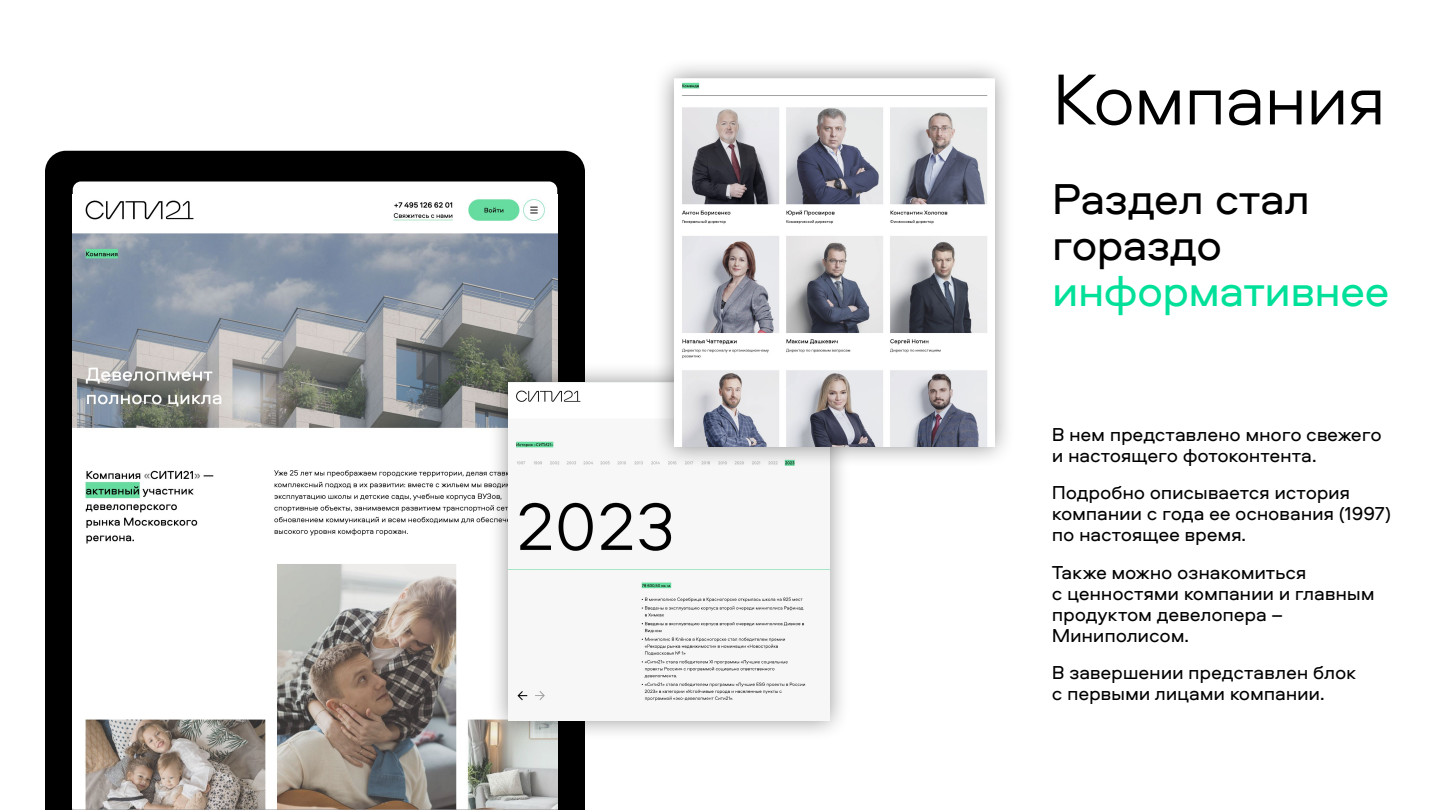
<style>
.page{position:relative;width:1440px;height:810px;background:#fff}
.page>*{position:absolute;margin:0;border:0;box-sizing:border-box;transform-origin:0 0}
.t1{font:300 75px "Aeroport";letter-spacing:-.03em;color:#000}
.t2{font:45px/45.8px "Aeroport";letter-spacing:-.025em;color:#000}
.t3{font:45px "Aeroport";letter-spacing:-.025em;color:#00e099}
.t4{font:19.5px/21px "Aeroport";letter-spacing:-.015em;color:#000}
</style>
<div class="page">
<svg style="left:45px;top:151px;width:540px;height:659px;fill:#000"></svg>
<img style="left:73px;top:194px;width:484px;height:616px">
<div style="left:488px;top:361px;width:362px;height:381px;background:#000;opacity:.43"></div>
<img style="left:508px;top:382px;width:321px;height:338px">
<div style="left:653px;top:57px;width:363px;height:411px;background:#000;opacity:.43"></div>
<img style="left:674px;top:78px;width:321px;height:369px">
<h1 class="t1" style="left:1052px;top:49px;width:336px">Компания</h1>
<h2 class="t2" style="left:1052px;top:174px;width:260px">Раздел стал гораздо</h2>
<h2 class="t3" style="left:1052px;top:260px;width:339px">информативнее</h2>
<p class="t4" style="left:1052px;top:423px;width:331px">В нем представлено много свежего и настоящего фотоконтента.</p>
<p class="t4" style="left:1052px;top:481px;width:341px">Подробно описывается история компании с года ее основания (1997) по настоящее время.</p>
<p class="t4" style="left:1052px;top:561px;width:324px">Также можно ознакомиться<br>с ценностями компании и главным продуктом девелопера –<br>Миниполисом.</p>
<p class="t4" style="left:1052px;top:661px;width:306px">В завершении представлен блок с первыми лицами компании.</p>
</div>
